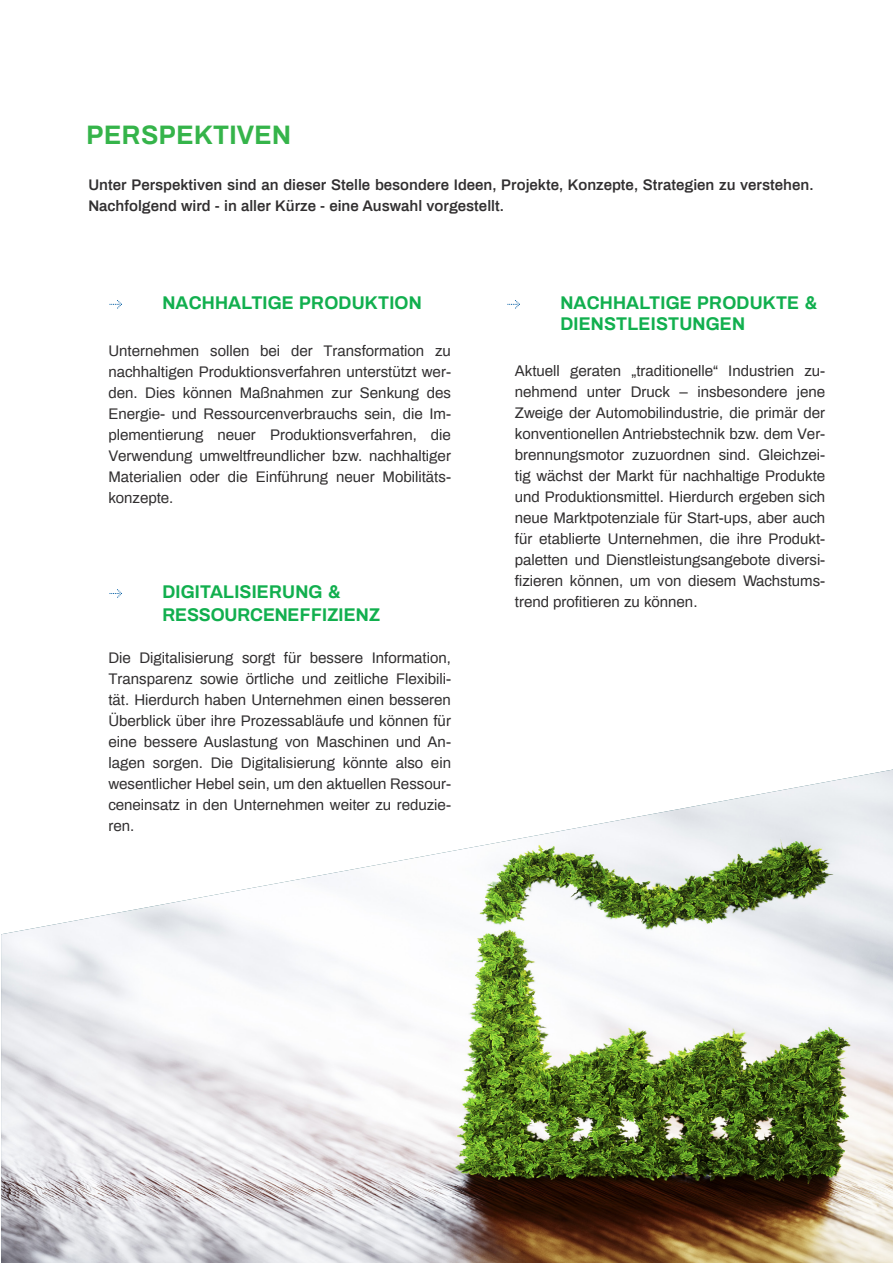
<style>
.page{position:relative;width:893px;height:1263px;background:#fff}
.page>*{position:absolute;margin:0;border:0;box-sizing:border-box;transform-origin:0 0}
.Copy{font:700 26.1px "Archivo";letter-spacing:.01em;color:#35b44a}
.Copy-2{font:700 18px/21px "Archivo";letter-spacing:.01em;color:#11af4e}
.Copy-3{font:700 18px "Archivo";letter-spacing:-.01em;color:#11af4e}
.Copy-4{font:15px/21px "Archivo";color:#312f30;text-align:justify}
.Copy-5{font:600 15px/21px "Archivo";color:#312f30}
</style>
<div class="page">
<img style="left:1px;top:769px;width:892px;height:494px">
<svg style="left:109px;top:300px;width:13px;height:9px"></svg>
<svg style="left:507px;top:300px;width:13px;height:9px"></svg>
<svg style="left:109px;top:589px;width:13px;height:9px"></svg>
<p class="Copy" style="left:87px;top:116px;width:206px">PERSPEKTIVEN</p>
<p class="Copy-5" style="left:88px;top:173px;width:727px">Unter Perspektiven sind an dieser Stelle besondere Ideen, Projekte, Konzepte, Strategien zu verstehen.<br>Nachfolgend wird - in aller Kürze - eine Auswahl vorgestellt.</p>
<p class="Copy-2" style="left:162px;top:292px;width:261px">NACHHALTIGE PRODUKTION</p>
<p class="Copy-4" style="left:108px;top:339px;width:344px">Unternehmen sollen bei der Transformation zu nachhaltigen Produktionsverfahren unterstützt wer&shy;den. Dies können Maßnahmen zur Senkung des Energie- und Ressourcenverbrauchs sein, die Im&shy;plementierung neuer Produktionsverfahren, die Verwendung umweltfreundlicher bzw. nachhaltiger Materialien oder die Einführung neuer Mobilitäts&shy;konzepte.</p>
<p class="Copy-2" style="left:162px;top:581px;width:180px">DIGITALISIERUNG &amp;</p>
<p class="Copy-3" style="left:162px;top:601px;width:219px">RESSOURCENEFFIZIENZ</p>
<p class="Copy-4" style="left:108px;top:647px;width:344px">Die Digitalisierung sorgt für bessere Information, Transparenz sowie örtliche und zeitliche Flexibili&shy;tät. Hierdurch haben Unternehmen einen besseren Überblick über ihre Prozessabläufe und können für eine bessere Auslastung von Maschinen und An&shy;lagen sorgen. Die Digitalisierung könnte also ein wesentlicher Hebel sein, um den aktuellen Ressour&shy;ceneinsatz in den Unternehmen weiter zu reduzie&shy;ren.</p>
<p class="Copy-2" style="left:560px;top:292px;width:258px">NACHHALTIGE PRODUKTE &amp;<br>DIENSTLEISTUNGEN</p>
<p class="Copy-4" style="left:515px;top:359px;width:312px">Aktuell geraten „traditionelle“ Industrien zu&shy;nehmend unter Druck – insbesondere jene Zweige der Automobilindustrie, die primär der konventionellen Antriebstechnik bzw. dem Ver&shy;brennungsmotor zuzuordnen sind. Gleichzei&shy;tig wächst der Markt für nachhaltige Produkte und Produktionsmittel. Hierdurch ergeben sich neue Marktpotenziale für Start-ups, aber auch für etablierte Unternehmen, die ihre Produkt&shy;paletten und Dienstleistungsangebote diversi&shy;fizieren können, um von diesem Wachstums&shy;trend profitieren zu können.</p>
</div>
